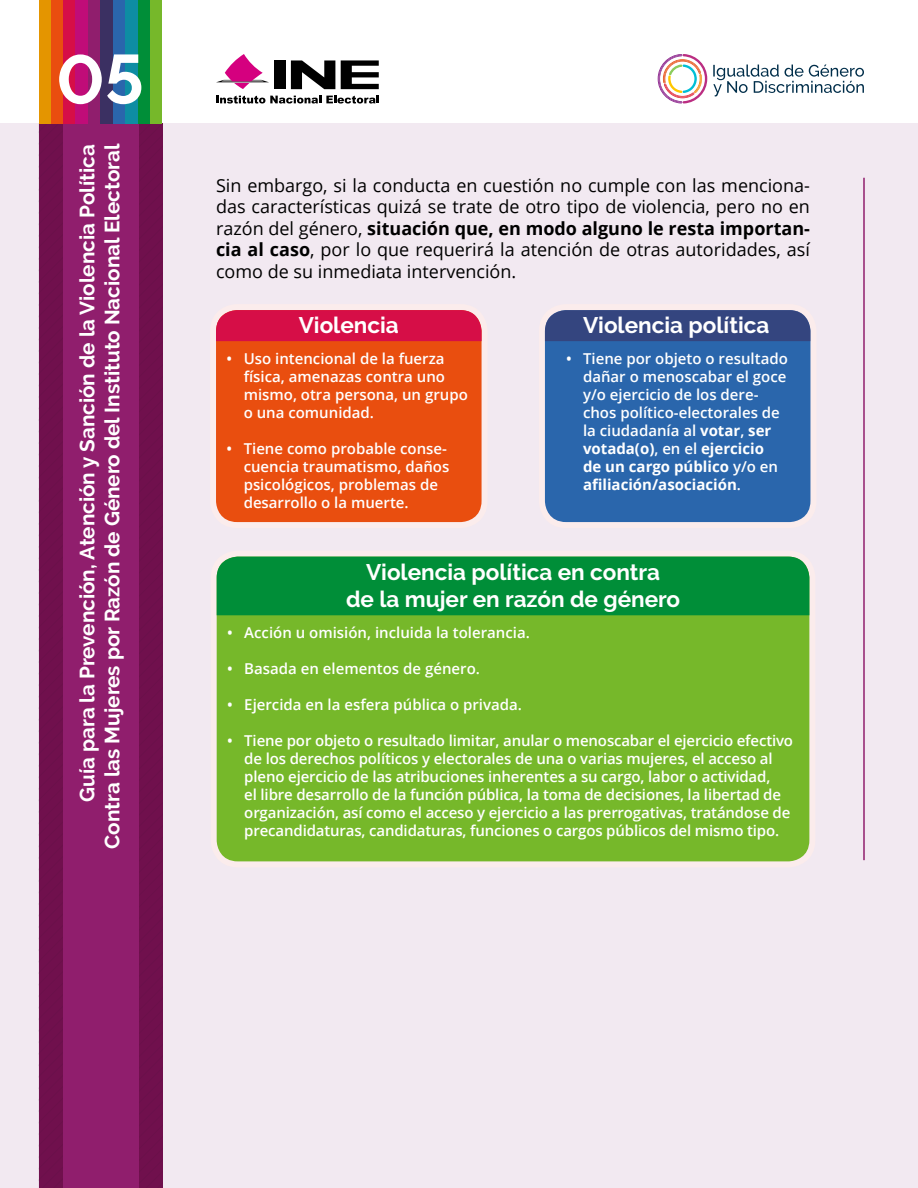
<style>
.page{position:relative;width:918px;height:1188px;background:#fff}
.page>*{position:absolute;margin:0;border:0;box-sizing:border-box;transform-origin:0 0}
.t1{font:700 69.15px "Raleway";color:#fff}
.t2{font:700 22.5px/27px "Raleway";color:#fff;text-align:center}
.t3{font:700 20.7px/24.8px "Raleway";color:#fff;text-align:right}
.t4{font:18px/21.6px "Open Sans";color:#000;text-align:justify}
.t5{font:600 15px/18px "Open Sans";letter-spacing:-.01em;color:#fff}
.s1{font-weight:700}
</style>
<div class="page">
<div style="left:0;top:124px;width:918px;height:1064px;background:#f2e9f1"></div>
<div style="left:39px;top:652px;width:123px;height:536px;background:#70104d"></div>
<div style="left:39px;top:124px;width:123px;height:528px;background:#70104d"></div>
<div style="left:63px;top:124px;width:76px;height:1064px;background:#901e6d"></div>
<div style="left:39px;top:0;width:12px;height:124px;background:#e49500"></div>
<div style="left:51px;top:0;width:12px;height:124px;background:#e94e0f"></div>
<div style="left:63px;top:0;width:13px;height:124px;background:#d60e47"></div>
<div style="left:76px;top:0;width:12px;height:124px;background:#c00c78"></div>
<div style="left:150px;top:0;width:12px;height:124px;background:#76b82a"></div>
<div style="left:138px;top:0;width:12px;height:124px;background:#008e38"></div>
<div style="left:113px;top:0;width:12px;height:124px;background:#2a66ac"></div>
<div style="left:125px;top:0;width:13px;height:124px;background:#0e8da3"></div>
<div style="left:88px;top:0;width:13px;height:124px;background:#901e6d"></div>
<div style="left:101px;top:0;width:12px;height:124px;background:#3b3062"></div>
<div style="left:275px;top:60px;width:11px;height:29px;background:#000"></div>
<svg style="left:341px;top:60px;width:38px;height:29px"></svg>
<svg style="left:291px;top:60px;width:44px;height:29px"></svg>
<svg style="left:216px;top:54px;width:53px;height:35px"></svg>
<svg style="left:216px;top:96px;width:163px;height:8px"></svg>
<svg style="left:658px;top:54px;width:49px;height:50px"></svg>
<svg style="left:713px;top:65px;width:151px;height:31px"></svg>
<hr style="left:863px;top:178px;width:2px;height:682px;background:#901e6d">
<div style="left:214px;top:554px;width:598px;height:310px;background:#76b82a;border-radius:24px"></div>
<div style="left:211px;top:551px;width:604px;height:316px;border:6px solid #fbecec;border-radius:24px"></div>
<div style="left:213px;top:307px;width:272px;height:218px;background:#e94e0f;border-radius:24px"></div>
<div style="left:210px;top:304px;width:278px;height:224px;border:6px solid #fbecec;border-radius:24px"></div>
<div style="left:216px;top:310px;width:266px;height:31px;background:#d60e47"></div>
<div style="left:542px;top:307px;width:271px;height:218px;background:#2a66ac;border-radius:24px"></div>
<div style="left:539px;top:304px;width:277px;height:224px;border:6px solid #fbecec;border-radius:24px"></div>
<div style="left:545px;top:310px;width:265px;height:31px;background:#34457f"></div>
<div style="left:217px;top:557px;width:592px;height:58px;background:#008e38"></div>
<h1 class="t1" style="left:56px;top:40px;width:89px">05</h1>
<h3 class="t3" style="left:75px;top:849px;width:707px;rotate:-90deg">Guía para la Prevención, Atención y Sanción de la Violencia Política<br>Contra las Mujeres por Razón de Género del Instituto Nacional Electoral</h3>
<p class="t4" style="left:216px;top:174px;width:596px">Sin embargo, si la conducta en cuestión no cumple con las menciona&shy;das características quizá se trate de otro tipo de violencia, pero no en razón del género, <span class="s1">situación que, en modo alguno le resta importan&shy;cia al caso</span>, por lo que requerirá la atención de otras autoridades, así como de su inmediata intervención.</p>
<h2 class="t2" style="left:299px;top:312px;width:102px">Violencia</h2>
<p class="t5" style="left:244px;top:349px;width:226px;text-indent:-17px">• Uso intencional de la fuerza física, amenazas contra uno mismo, otra persona, un grupo o una comunidad.</p>
<p class="t5" style="left:244px;top:439px;width:207px;text-indent:-17px">• Tiene como probable conse&shy;cuencia traumatismo, daños psicológicos, problemas de desarrollo o la muerte.</p>
<h2 class="t2" style="left:583px;top:312px;width:188px">Violencia política</h2>
<p class="t5" style="left:583px;top:349px;width:206px;text-indent:-17px">• Tiene por objeto o resultado dañar o menoscabar el goce y/o ejercicio de los dere&shy;chos político-electorales de la ciudadanía al <span class="s1">votar</span>, <span class="s1">ser votada(o)</span>, en el <span class="s1">ejercicio<br>de un cargo público</span> y/o en <span class="s1">afiliación/asociación</span>.</p>
<h2 class="t2" style="left:346px;top:559px;width:335px">Violencia política en contra<br>de la mujer en razón de género</h2>
<p class="t5" style="left:227px;top:623px;width:304px">• Acción u omisión, incluida la tolerancia.</p>
<p class="t5" style="left:227px;top:659px;width:254px">• Basada en elementos de género.</p>
<p class="t5" style="left:227px;top:695px;width:296px">• Ejercida en la esfera pública o privada.</p>
<p class="t5" style="left:244px;top:731px;width:550px;text-indent:-17px">• Tiene por objeto o resultado limitar, anular o menoscabar el ejercicio efectivo de los derechos políticos y electorales de una o varias mujeres, el acceso al pleno ejercicio de las atribuciones inherentes a su cargo, labor o actividad,<br>el libre desarrollo de la función pública, la toma de decisiones, la libertad de organización, así como el acceso y ejercicio a las prerrogativas, tratándose de precandidaturas, candidaturas, funciones o cargos públicos del mismo tipo.</p>
</div>
